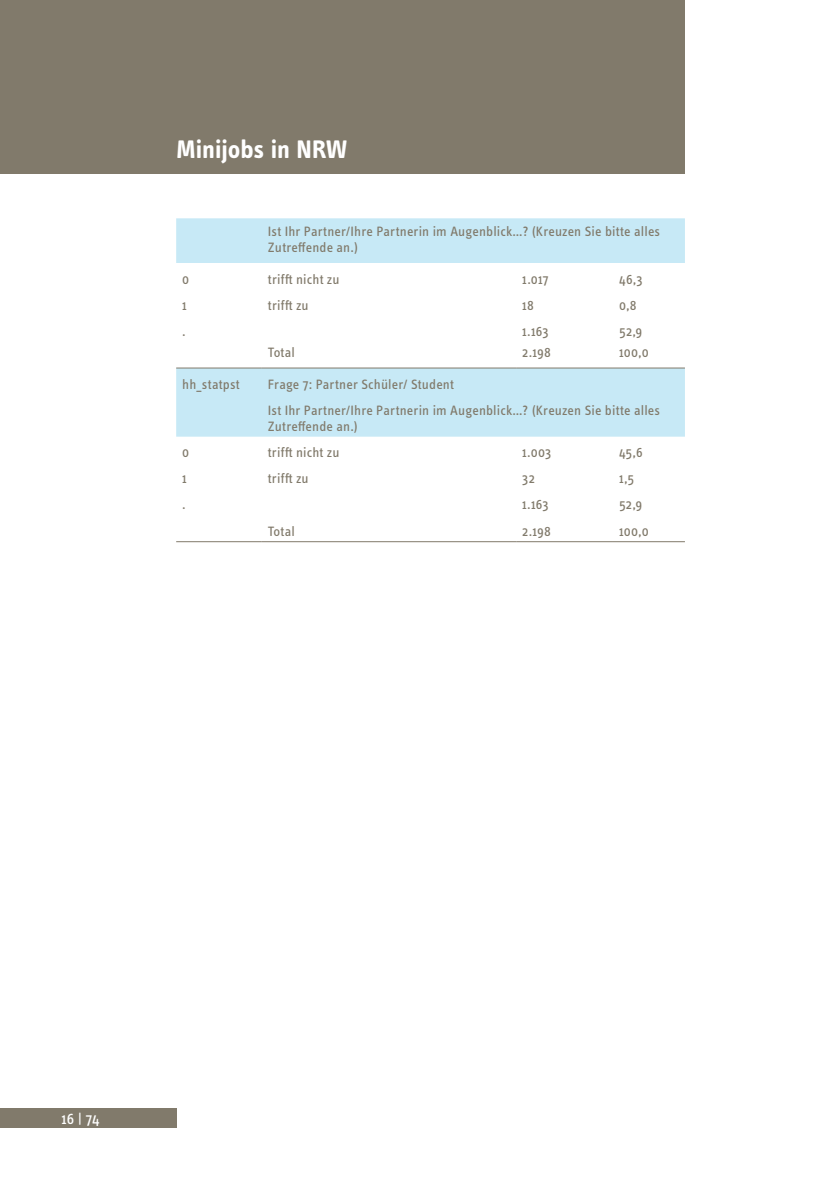
<style>
.page{position:relative;width:814px;height:1181px;background:#fff}
.page>*{position:absolute;margin:0;border:0;box-sizing:border-box;transform-origin:0 0}
.t1{font:700 26.25px "Info OT Text";color:#fff}
.t2{font:15.75px "Info OT Text";color:#fff}
.t3{font:14px/15.8px "Info OT Text";letter-spacing:.01em;color:#817a6b}
</style>
<div class="page">
<div style="left:0;top:0;width:685px;height:174px;background:#817a6b"></div>
<div style="left:0;top:1107px;width:176px;height:20px;background:#817a6b"></div>
<svg style="left:176px;top:218px;width:509px;height:219px;fill:#c7e9f6"></svg>
<hr style="left:176px;top:367px;width:86px;height:1px;background:#817a6b">
<hr style="left:262px;top:367px;width:254px;height:1px;background:#817a6b">
<hr style="left:516px;top:367px;width:97px;height:1px;background:#817a6b">
<hr style="left:613px;top:367px;width:72px;height:1px;background:#817a6b">
<hr style="left:176px;top:541px;width:86px;height:1px;background:#817a6b">
<hr style="left:262px;top:541px;width:254px;height:1px;background:#817a6b">
<hr style="left:516px;top:541px;width:97px;height:1px;background:#817a6b">
<hr style="left:613px;top:541px;width:72px;height:1px;background:#817a6b">
<h1 class="t1" style="left:176px;top:133px;width:172px">Minijobs in NRW</h1>
<p class="t3" style="left:268px;top:223px;width:394px">Ist Ihr Partner/Ihre Partnerin im Augenblick…? (Kreuzen Sie bitte alles<br>Zutreffende an.)</p>
<p class="t3" style="left:182px;top:271px;width:8px">0</p>
<p class="t3" style="left:268px;top:271px;width:73px">trifft nicht zu</p>
<p class="t3" style="left:522px;top:271px;width:28px">1.017</p>
<p class="t3" style="left:619px;top:271px;width:25px">46,3</p>
<p class="t3" style="left:182px;top:297px;width:6px">1</p>
<p class="t3" style="left:268px;top:297px;width:42px">trifft zu</p>
<p class="t3" style="left:522px;top:297px;width:13px">18</p>
<p class="t3" style="left:619px;top:297px;width:19px">0,8</p>
<p class="t3" style="left:182px;top:323px;width:5px">.</p>
<p class="t3" style="left:522px;top:323px;width:28px">1.163</p>
<p class="t3" style="left:619px;top:323px;width:25px">52,9</p>
<p class="t3" style="left:268px;top:344px;width:29px">Total</p>
<p class="t3" style="left:522px;top:344px;width:30px">2.198</p>
<p class="t3" style="left:619px;top:344px;width:31px">100,0</p>
<p class="t3" style="left:182px;top:376px;width:59px">hh_statpst</p>
<p class="t3" style="left:268px;top:370px;width:394px;line-height:26.2px">Frage 7: Partner Schüler/ Student<br>Ist Ihr Partner/Ihre Partnerin im Augenblick…? (Kreuzen Sie bitte alles</p>
<p class="t3" style="left:268px;top:418px;width:92px">Zutreffende an.)</p>
<p class="t3" style="left:182px;top:444px;width:8px">0</p>
<p class="t3" style="left:268px;top:444px;width:73px">trifft nicht zu</p>
<p class="t3" style="left:522px;top:444px;width:31px">1.003</p>
<p class="t3" style="left:619px;top:444px;width:25px">45,6</p>
<p class="t3" style="left:182px;top:470px;width:6px">1</p>
<p class="t3" style="left:268px;top:470px;width:42px">trifft zu</p>
<p class="t3" style="left:522px;top:470px;width:14px">32</p>
<p class="t3" style="left:619px;top:470px;width:16px">1,5</p>
<p class="t3" style="left:182px;top:496px;width:5px">.</p>
<p class="t3" style="left:522px;top:496px;width:28px">1.163</p>
<p class="t3" style="left:619px;top:496px;width:25px">52,9</p>
<p class="t3" style="left:268px;top:523px;width:29px">Total</p>
<p class="t3" style="left:522px;top:523px;width:30px">2.198</p>
<p class="t3" style="left:619px;top:523px;width:31px">100,0</p>
<p class="t2" style="left:62px;top:1109px;width:40px">16 | 74</p>
</div>
